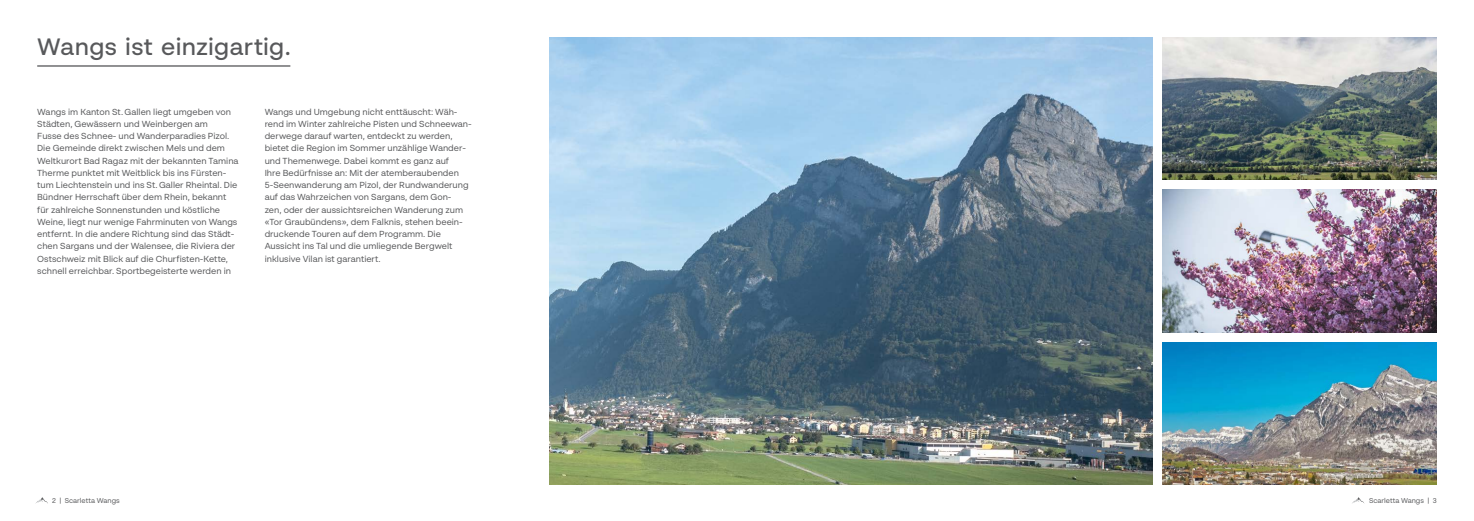
<style>
.page{position:relative;width:1474px;height:521px;background:#fff}
.page>*{position:absolute;margin:0;border:0;box-sizing:border-box;transform-origin:0 0}
.t1{font:500 23.62px "BR Sonoma";letter-spacing:.015em;color:#58595b}
.t2{font:8.75px/12.2px "BR Sonoma";color:#58595b}
.t3{font:7px "BR Sonoma";color:#58595b}
</style>
<div class="page">
<hr style="left:37px;top:65px;width:253px;height:2px;background:#58595b">
<img style="left:549px;top:37px;width:603px;height:448px">
<img style="left:1162px;top:37px;width:274px;height:143px">
<img style="left:1162px;top:342px;width:274px;height:143px">
<img style="left:1162px;top:190px;width:274px;height:142px">
<svg style="left:35px;top:497px;width:13px;height:7px"></svg>
<svg style="left:1352px;top:497px;width:12px;height:7px"></svg>
<h1 class="t1" style="left:37px;top:32px;width:255px">Wangs ist einzigartig.</h1>
<p class="t2" style="left:37px;top:105px;width:203px">Wangs im Kanton St. Gallen liegt umgeben von Städten, Gewässern und Weinbergen am<br>Fusse des Schnee- und Wanderparadies Pizol.<br>Die Gemeinde direkt zwischen Mels und dem Weltkurort Bad Ragaz mit der bekannten Tamina Therme punktet mit Weitblick bis ins Fürsten&shy;tum Liechtenstein und ins St. Galler Rheintal. Die Bündner Herrschaft über dem Rhein, bekannt für zahlreiche Sonnenstunden und köstliche Weine, liegt nur wenige Fahrminuten von Wangs entfernt. In die andere Richtung sind das Städt&shy;chen Sargans und der Walensee, die Riviera der Ostschweiz mit Blick auf die Churfisten-Kette, schnell erreichbar. Sportbegeisterte werden in</p>
<p class="t2" style="left:265px;top:105px;width:208px">Wangs und Umgebung nicht enttäuscht: Wäh&shy;rend im Winter zahlreiche Pisten und Schneewan&shy;derwege darauf warten, entdeckt zu werden, bietet die Region im Sommer unzählige Wander&shy;und Themenwege. Dabei kommt es ganz auf<br>Ihre Bedürfnisse an: Mit der atemberaubenden 5-Seenwanderung am Pizol, der Rundwanderung auf das Wahrzeichen von Sargans, dem Gon-<br>zen, oder der aussichtsreichen Wanderung zum «Tor Graubündens», dem Falknis, stehen beein&shy;druckende Touren auf dem Programm. Die Aussicht ins Tal und die umliegende Bergwelt inklusive Vilan ist garantiert.</p>
<p class="t3" style="left:52px;top:496px;width:69px">2 | Scarletta Wangs</p>
<p class="t3" style="left:1368px;top:496px;width:69px">Scarletta Wangs | 3</p>
</div>
